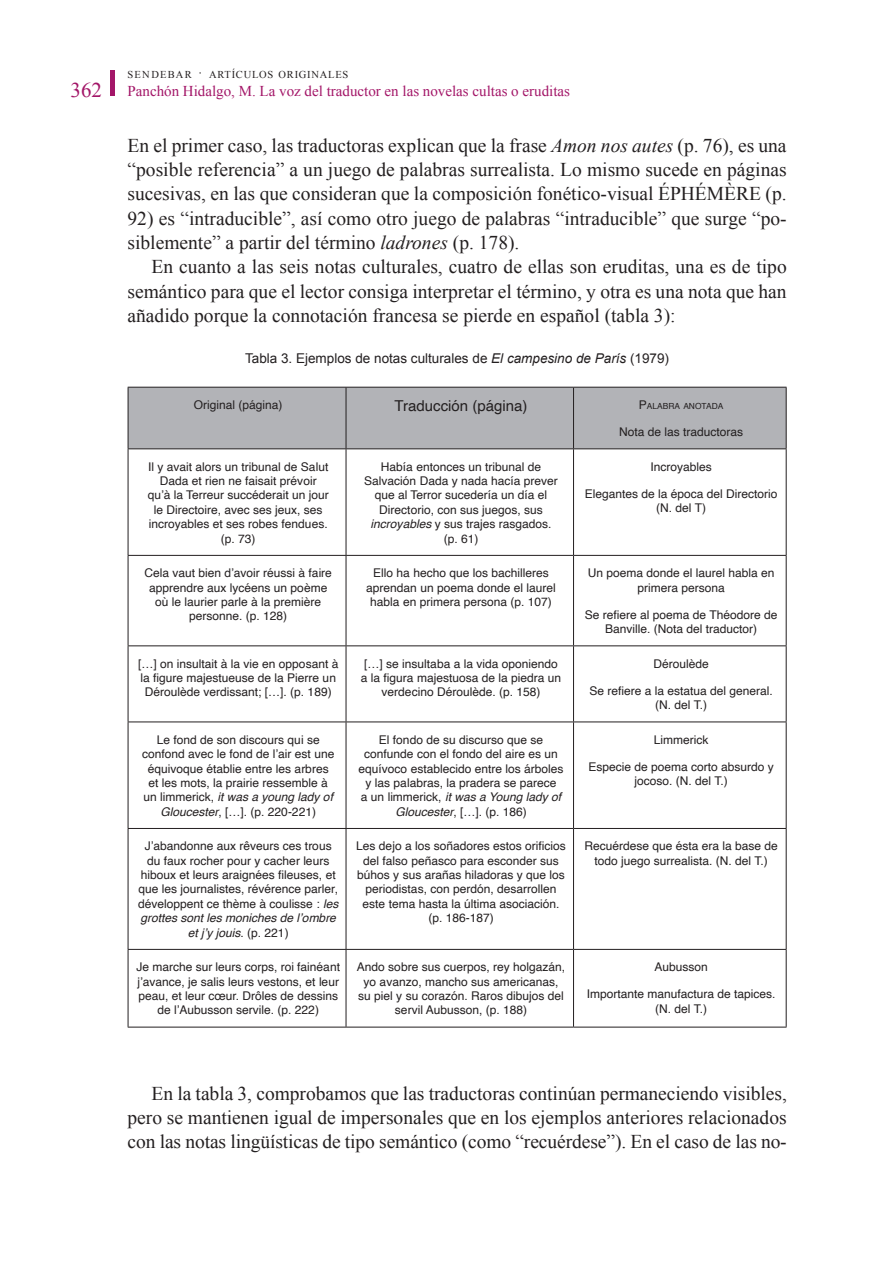
<style>
.page{position:relative;width:893px;height:1263px;background:#fff}
.page>*{position:absolute;margin:0;border:0;box-sizing:border-box;transform-origin:0 0}
.CAJA_GENERAL{font:19.5px/24.3px "Times New Roman";color:#231f20;text-align:justify}
.t1{font:15px "Times New Roman";color:#a31668}
.TABLAS{font:15px "Helvetica";color:#231f20}
.LEYENDAS{font:13.5px "Arial";color:#231f20}
.TABLAS-2{font:12px/14.4px "Helvetica";color:#231f20;text-align:center}
.t2{font:10.5px "Times New Roman";letter-spacing:.07em;color:#231f20}
.TABLAS-3{font:8.4px "Helvetica";color:#231f20}
.s1{font-size:15px}
.s2{font-size:21px}
.s3{font-style:italic}
.s4{font-size:12px}
</style>
<div class="page">
<hr style="left:111px;top:70px;width:4px;height:26px;background:#a31668">
<div style="left:129px;top:388px;width:657px;height:60px;background:#b2b3b7"></div>
<hr style="left:128px;top:387px;width:218px;height:1px;background:#231f20">
<hr style="left:128px;top:388px;width:1px;height:60px;background:#231f20">
<hr style="left:346px;top:387px;width:227px;height:1px;background:#231f20">
<hr style="left:346px;top:388px;width:1px;height:60px;background:#231f20">
<hr style="left:573px;top:387px;width:213px;height:1px;background:#231f20">
<hr style="left:573px;top:388px;width:1px;height:60px;background:#231f20">
<hr style="left:786px;top:388px;width:1px;height:60px;background:#231f20">
<hr style="left:128px;top:448px;width:218px;height:1px;background:#231f20">
<hr style="left:346px;top:448px;width:227px;height:1px;background:#231f20">
<hr style="left:573px;top:448px;width:213px;height:1px;background:#231f20">
<hr style="left:128px;top:449px;width:1px;height:106px;background:#231f20">
<hr style="left:346px;top:449px;width:1px;height:106px;background:#231f20">
<hr style="left:573px;top:449px;width:1px;height:106px;background:#231f20">
<hr style="left:786px;top:449px;width:1px;height:106px;background:#231f20">
<hr style="left:128px;top:555px;width:218px;height:1px;background:#231f20">
<hr style="left:128px;top:556px;width:1px;height:89px;background:#231f20">
<hr style="left:346px;top:555px;width:227px;height:1px;background:#231f20">
<hr style="left:346px;top:556px;width:1px;height:89px;background:#231f20">
<hr style="left:573px;top:555px;width:213px;height:1px;background:#231f20">
<hr style="left:573px;top:556px;width:1px;height:89px;background:#231f20">
<hr style="left:786px;top:556px;width:1px;height:89px;background:#231f20">
<hr style="left:128px;top:645px;width:218px;height:1px;background:#231f20">
<hr style="left:128px;top:646px;width:1px;height:75px;background:#231f20">
<hr style="left:346px;top:645px;width:227px;height:1px;background:#231f20">
<hr style="left:346px;top:646px;width:1px;height:75px;background:#231f20">
<hr style="left:573px;top:645px;width:213px;height:1px;background:#231f20">
<hr style="left:573px;top:646px;width:1px;height:75px;background:#231f20">
<hr style="left:786px;top:646px;width:1px;height:75px;background:#231f20">
<hr style="left:128px;top:721px;width:218px;height:1px;background:#231f20">
<hr style="left:128px;top:722px;width:1px;height:106px;background:#231f20">
<hr style="left:346px;top:721px;width:227px;height:1px;background:#231f20">
<hr style="left:346px;top:722px;width:1px;height:106px;background:#231f20">
<hr style="left:573px;top:721px;width:213px;height:1px;background:#231f20">
<hr style="left:573px;top:722px;width:1px;height:106px;background:#231f20">
<hr style="left:786px;top:722px;width:1px;height:106px;background:#231f20">
<hr style="left:128px;top:828px;width:218px;height:1px;background:#231f20">
<hr style="left:128px;top:829px;width:1px;height:120px;background:#231f20">
<hr style="left:346px;top:828px;width:227px;height:1px;background:#231f20">
<hr style="left:346px;top:829px;width:1px;height:120px;background:#231f20">
<hr style="left:573px;top:828px;width:213px;height:1px;background:#231f20">
<hr style="left:573px;top:829px;width:1px;height:120px;background:#231f20">
<hr style="left:786px;top:829px;width:1px;height:120px;background:#231f20">
<hr style="left:128px;top:949px;width:218px;height:1px;background:#231f20">
<hr style="left:128px;top:950px;width:1px;height:77px;background:#231f20">
<hr style="left:346px;top:949px;width:227px;height:1px;background:#231f20">
<hr style="left:346px;top:950px;width:1px;height:77px;background:#231f20">
<hr style="left:573px;top:949px;width:213px;height:1px;background:#231f20">
<hr style="left:573px;top:950px;width:1px;height:77px;background:#231f20">
<hr style="left:786px;top:950px;width:1px;height:77px;background:#231f20">
<hr style="left:128px;top:1027px;width:218px;height:1px;background:#231f20">
<hr style="left:346px;top:1027px;width:227px;height:1px;background:#231f20">
<hr style="left:573px;top:1027px;width:213px;height:1px;background:#231f20">
<p class="t2" style="left:128px;top:67px;width:222px">SENDEBAR <span class="s1">·</span> ARTÍCULOS ORIGINALES</p>
<p class="t1" style="left:71px;top:81px;width:501px"><span class="s2">362</span> Panchón Hidalgo, M. La voz del traductor en las novelas cultas o eruditas</p>
<p class="CAJA_GENERAL" style="left:128px;top:133px;width:661px">En el primer caso, las traductoras explican que la frase <span class="s3">Amon nos autes</span> (p. 76), es una “posible referencia” a un juego de palabras surrealista. Lo mismo sucede en páginas sucesivas, en las que consideran que la composición fonético-visual ÉPHÉMÈRE (p.</p>
<p class="CAJA_GENERAL" style="left:128px;top:206px;width:661px">92) es “intraducible”, así como otro juego de palabras “intraducible” que surge “po&shy;siblemente” a partir del término <span class="s3">ladrones</span> (p. 178).</p>
<p class="CAJA_GENERAL" style="left:128px;top:254px;width:661px;text-indent:24px">En cuanto a las seis notas culturales, cuatro de ellas son eruditas, una es de tipo semántico para que el lector consiga interpretar el término, y otra es una nota que han añadido porque la connotación francesa se pierde en español (tabla 3):</p>
<p class="LEYENDAS" style="left:245px;top:349px;width:425px">Tabla 3. Ejemplos de notas culturales de <span class="s3">El campesino de París</span> (1979)</p>
<p class="TABLAS-2" style="left:194px;top:398px;width:90px">Original (página)</p>
<p class="TABLAS" style="left:395px;top:394px;width:134px">Traducción (página)</p>
<p class="TABLAS-3" style="left:639px;top:399px;width:86px"><span class="s4">P</span>ALABRA ANOTADA</p>
<p class="TABLAS-2" style="left:619px;top:425px;width:126px">Nota de las traductoras</p>
<p class="TABLAS-2" style="left:148px;top:460px;width:183px">Il y avait alors un tribunal de Salut<br>Dada et rien ne faisait prévoir qu’à la Terreur succéderait un jour le Directoire, avec ses jeux, ses incroyables et ses robes fendues. (p. 73)</p>
<p class="TABLAS-2" style="left:364px;top:460px;width:195px">Había entonces un tribunal de<br>Salvación Dada y nada hacía prever que al Terror sucedería un día el<br>Directorio, con sus juegos, sus <span class="s3">incroyables</span> y sus trajes rasgados. (p. 61)</p>
<p class="TABLAS-2" style="left:650px;top:460px;width:63px">Incroyables</p>
<p class="TABLAS-2" style="left:585px;top:487px;width:194px">Elegantes de la época del Directorio (N. del T)</p>
<p class="TABLAS-2" style="left:145px;top:566px;width:189px">Cela vaut bien d’avoir réussi à faire apprendre aux lycéens un poème où le laurier parle à la première personne. (p. 128)</p>
<p class="TABLAS-2" style="left:366px;top:566px;width:191px">Ello ha hecho que los bachilleres aprendan un poema donde el laurel habla en primera persona (p. 107)</p>
<p class="TABLAS-2" style="left:588px;top:566px;width:188px">Un poema donde el laurel habla en primera persona</p>
<p class="TABLAS-2" style="left:585px;top:608px;width:194px">Se refiere al poema de Théodore de<br>Banville. (Nota del traductor)</p>
<p class="TABLAS-2" style="left:138px;top:656px;width:202px">[…] on insultait à la vie en opposant à la figure majestueuse de la Pierre un<br>Déroulède verdissant; […]. (p. 189)</p>
<p class="TABLAS-2" style="left:361px;top:656px;width:202px">[…] se insultaba a la vida oponiendo a la figura majestuosa de la piedra un verdecino Déroulède. (p. 158)</p>
<p class="TABLAS-2" style="left:653px;top:656px;width:57px">Déroulède</p>
<p class="TABLAS-2" style="left:589px;top:684px;width:185px">Se refiere a la estatua del general. (N. del T.)</p>
<p class="TABLAS-2" style="left:142px;top:733px;width:194px">Le fond de son discours qui se confond avec le fond de l’air est une équivoque établie entre les arbres et les mots, la prairie ressemble à un limmerick, <span class="s3">it was a young lady of Gloucester</span>, […]. (p. 220-221)</p>
<p class="TABLAS-2" style="left:359px;top:733px;width:206px">El fondo de su discurso que se confunde con el fondo del aire es un equívoco establecido entre los árboles y las palabras, la pradera se parece<br>a un limmerick, <span class="s3">it was a Young lady of Gloucester</span>, […]. (p. 186)</p>
<p class="TABLAS-2" style="left:654px;top:733px;width:56px">Limmerick</p>
<p class="TABLAS-2" style="left:588px;top:760px;width:187px">Especie de poema corto absurdo y jocoso. (N. del T.)</p>
<p class="TABLAS-2" style="left:138px;top:839px;width:202px">J’abandonne aux rêveurs ces trous du faux rocher pour y cacher leurs hiboux et leurs araignées fileuses, et que les journalistes, révérence parler, développent ce thème à coulisse : <span class="s3">les grottes sont les moniches de l’ombre et j’y jouis</span>. (p. 221)</p>
<p class="TABLAS-2" style="left:356px;top:839px;width:211px">Les dejo a los soñadores estos orificios del falso peñasco para esconder sus búhos y sus arañas hiladoras y que los periodistas, con perdón, desarrollen este tema hasta la última asociación. (p. 186-187)</p>
<p class="TABLAS-2" style="left:584px;top:839px;width:195px">Recuérdese que ésta era la base de todo juego surrealista. (N. del T.)</p>
<p class="TABLAS-2" style="left:137px;top:960px;width:205px">Je marche sur leurs corps, roi fainéant j’avance, je salis leurs vestons, et leur peau, et leur cœur. Drôles de dessins de l’Aubusson servile. (p. 222)</p>
<p class="TABLAS-2" style="left:357px;top:960px;width:210px">Ando sobre sus cuerpos, rey holgazán, yo avanzo, mancho sus americanas, su piel y su corazón. Raros dibujos del servil Aubusson, (p. 188)</p>
<p class="TABLAS-2" style="left:654px;top:960px;width:55px">Aubusson</p>
<p class="TABLAS-2" style="left:587px;top:987px;width:190px">Importante manufactura de tapices. (N. del T.)</p>
<p class="CAJA_GENERAL" style="left:128px;top:1081px;width:661px;text-indent:24px">En la tabla 3, comprobamos que las traductoras continúan permaneciendo visibles, pero se mantienen igual de impersonales que en los ejemplos anteriores relacionados con las notas lingüísticas de tipo semántico (como “recuérdese”). En el caso de las no-</p>
</div>
